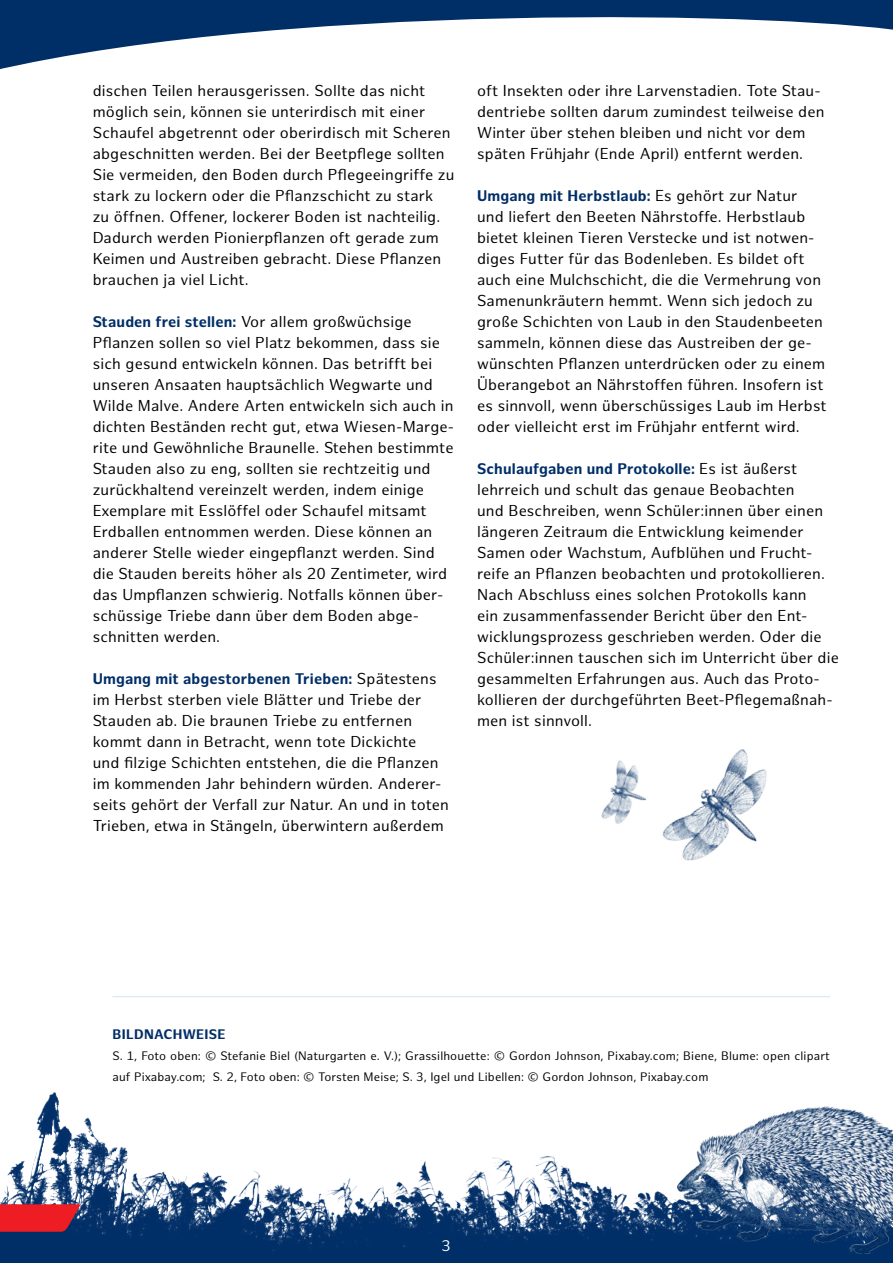
<style>
.page{position:relative;width:893px;height:1263px;background:#fff}
.page>*{position:absolute;margin:0;border:0;box-sizing:border-box;transform-origin:0 0}
.t1{font:15.45px/21px "Hamburg Sans";letter-spacing:.01em;color:#000}
.t2{font:700 15px "Hamburg Sans";letter-spacing:.01em;color:#002e66}
.t3{font:15px "Hamburg Sans";color:#fff}
.t4{font:700 13.5px "Hamburg Sans";letter-spacing:.02em;color:#002e66}
.t5{font:12px/21px "Hamburg Sans";letter-spacing:.01em;color:#000}
.s1{font-weight:700;font-size:15px;color:#002e66}
.s2{font-weight:400;font-size:15.45px;color:#000}
</style>
<div class="page">
<img style="left:0;top:1092px;width:893px;height:171px">
<svg style="left:0;top:1204px;width:81px;height:28px;background:#d4212c"></svg>
<img style="left:678px;top:1106px;width:215px;height:148px">
<img style="left:679px;top:749px;width:88px;height:112px">
<img style="left:601px;top:760px;width:78px;height:81px">
<svg style="left:0;top:0;width:893px;height:69px"></svg>
<hr style="left:112px;top:996px;width:718px;height:1px;background:#5184c4">
<p class="t1" style="left:93px;top:80px;width:363px">dischen Teilen herausgerissen. Sollte das nicht möglich sein, können sie unterirdisch mit einer Schaufel abgetrennt oder oberirdisch mit Scheren abgeschnitten werden. Bei der Beetpflege sollten Sie vermeiden, den Boden durch Pflegeeingriffe zu stark zu lockern oder die Pflanzschicht zu stark<br>zu öffnen. Offener, lockerer Boden ist nachteilig.<br>Dadurch werden Pionierpflanzen oft gerade zum Keimen und Austreiben gebracht. Diese Pflanzen brauchen ja viel Licht.</p>
<p class="t1" style="left:93px;top:311px;width:363px"><span class="s1">Stauden frei stellen:</span> Vor allem großwüchsige Pflanzen sollen so viel Platz bekommen, dass sie sich gesund entwickeln können. Das betrifft bei unseren Ansaaten hauptsächlich Wegwarte und Wilde Malve. Andere Arten entwickeln sich auch in dichten Beständen recht gut, etwa Wiesen-Marge&shy;rite und Gewöhnliche Braunelle. Stehen bestimmte Stauden also zu eng, sollten sie rechtzeitig und zurückhaltend vereinzelt werden, indem einige Exemplare mit Esslöffel oder Schaufel mitsamt Erdballen entnommen werden. Diese können an anderer Stelle wieder eingepflanzt werden. Sind die Stauden bereits höher als 20 Zentimeter, wird das Umpflanzen schwierig. Notfalls können über&shy;schüssige Triebe dann über dem Boden abge&shy;schnitten werden.</p>
<p class="t2" style="left:93px;top:673px;width:346px">Umgang mit abgestorbenen Trieben: <span class="s2">Spätestens</span></p>
<p class="t1" style="left:93px;top:689px;width:358px">im Herbst sterben viele Blätter und Triebe der Stauden ab. Die braunen Triebe zu entfernen kommt dann in Betracht, wenn tote Dickichte<br>und filzige Schichten entstehen, die die Pflanzen im kommenden Jahr behindern würden. Anderer&shy;seits gehört der Verfall zur Natur. An und in toten Trieben, etwa in Stängeln, überwintern außerdem</p>
<p class="t1" style="left:477px;top:80px;width:349px">oft Insekten oder ihre Larvenstadien. Tote Stau&shy;dentriebe sollten darum zumindest teilweise den Winter über stehen bleiben und nicht vor dem späten Frühjahr (Ende April) entfernt werden.</p>
<p class="t2" style="left:477px;top:190px;width:322px">Umgang mit Herbstlaub: <span class="s2">Es gehört zur Natur</span></p>
<p class="t1" style="left:477px;top:206px;width:351px">und liefert den Beeten Nährstoffe. Herbstlaub bietet kleinen Tieren Verstecke und ist notwen&shy;diges Futter für das Bodenleben. Es bildet oft auch eine Mulchschicht, die die Vermehrung von Samenunkräutern hemmt. Wenn sich jedoch zu große Schichten von Laub in den Staudenbeeten sammeln, können diese das Austreiben der ge&shy;wünschten Pflanzen unterdrücken oder zu einem Überangebot an Nährstoffen führen. Insofern ist es sinnvoll, wenn überschüssiges Laub im Herbst oder vielleicht erst im Frühjahr entfernt wird.</p>
<p class="t2" style="left:477px;top:463px;width:322px">Schulaufgaben und Protokolle: <span class="s2">Es ist äußerst</span></p>
<p class="t1" style="left:477px;top:479px;width:363px">lehrreich und schult das genaue Beobachten<br>und Beschreiben, wenn Schüler:innen über einen längeren Zeitraum die Entwicklung keimender Samen oder Wachstum, Aufblühen und Frucht&shy;reife an Pflanzen beobachten und protokollieren.<br>Nach Abschluss eines solchen Protokolls kann<br>ein zusammenfassender Bericht über den Ent&shy;wicklungsprozess geschrieben werden. Oder die Schüler:innen tauschen sich im Unterricht über die gesammelten Erfahrungen aus. Auch das Proto&shy;kollieren der durchgeführten Beet-Pflegemaßnah&shy;men ist sinnvoll.</p>
<p class="t4" style="left:113px;top:1029px;width:114px">BILDNACHWEISE</p>
<p class="t5" style="left:112px;top:1046px;width:719px">S. 1, Foto oben: © Stefanie Biel (Naturgarten e. V.); Grassilhouette: © Gordon Johnson, Pixabay.com; Biene, Blume: open clipart auf Pixabay.com; S. 2, Foto oben: © Torsten Meise; S. 3, Igel und Libellen: © Gordon Johnson, Pixabay.com</p>
<p class="t3" style="left:441px;top:1237px;width:11px">3</p>
</div>
